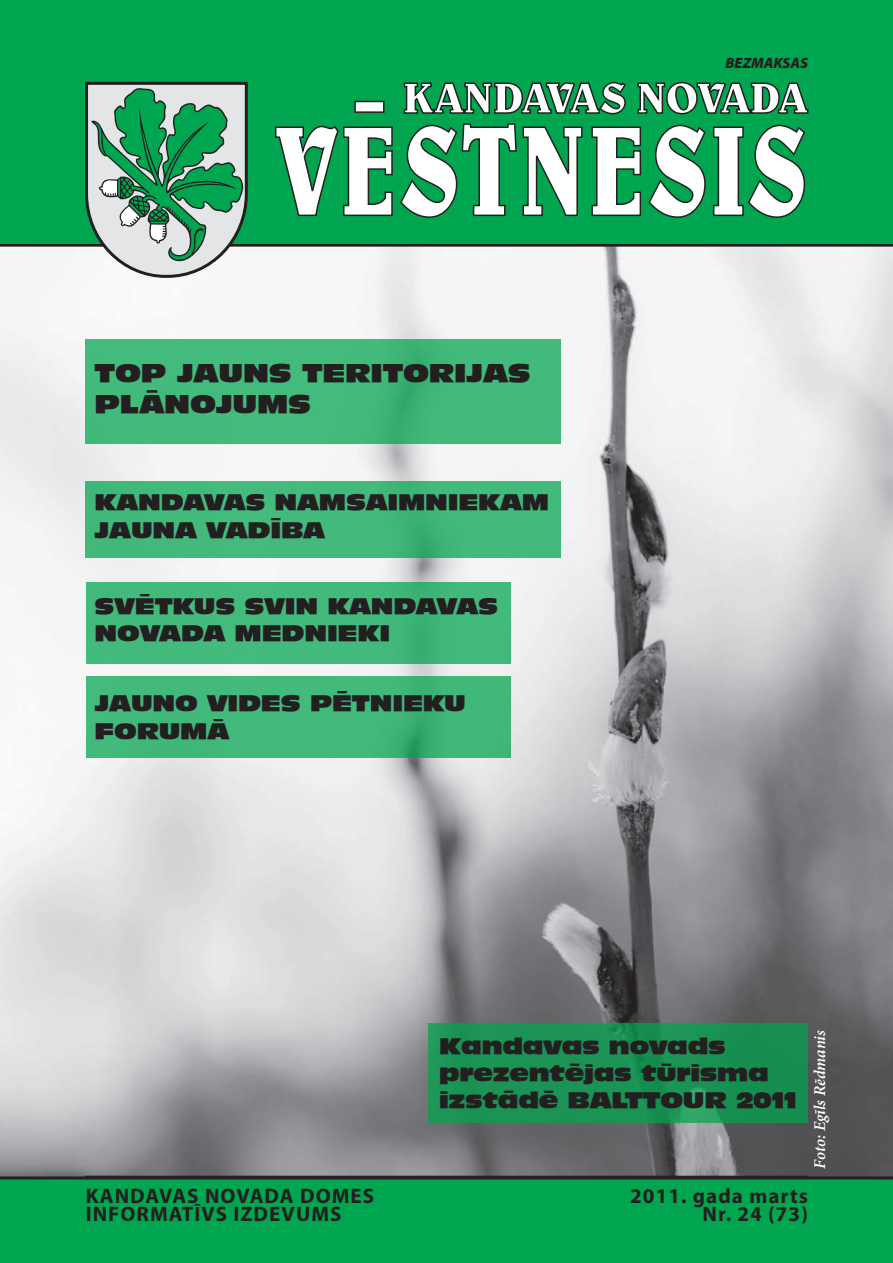
<style>
.page{position:relative;width:893px;height:1263px;background:#fff}
.page>*{position:absolute;margin:0;border:0;box-sizing:border-box;transform-origin:0 0}
.t1{font:24px/31.2px "Incised 901 TL Nord";letter-spacing:-.01em;color:#231f20}
.t2{font:21px/27.3px "Incised 901 TL Nord";letter-spacing:-.01em;color:#231f20}
.t3{font:700 21px/18px "Myriad Pro";letter-spacing:.05em;color:#231f20;text-align:right}
.t4{font:italic 600 16.5px "Minion Pro";letter-spacing:-.005em;color:#fff}
.t5{font:italic 900 15px "Myriad Pro";color:#231f20}
</style>
<div class="page">
<img style="left:0;top:243px;width:893px;height:933px">
<div style="left:86px;top:339px;width:475px;height:105px;background:#42ba7c"></div>
<hr style="left:0;top:244px;width:893px;height:3px;background:#231f20">
<div style="left:0;top:1178px;width:893px;height:85px;background:#00a54f"></div>
<hr style="left:0;top:1176px;width:893px;height:3px;background:#231f20">
<div style="left:86px;top:481px;width:475px;height:76px;background:#42ba7b"></div>
<div style="left:428px;top:1023px;width:380px;height:100px;background:#1a9355"></div>
<div style="left:0;top:0;width:893px;height:243px;background:#00a54f"></div>
<svg style="left:403px;top:81px;width:406px;height:33px"></svg>
<svg style="left:275px;top:100px;width:531px;height:118px"></svg>
<svg style="left:84px;top:81px;width:165px;height:198px"></svg>
<div style="left:86px;top:582px;width:424px;height:81px;background:#42ba7b"></div>
<div style="left:86px;top:676px;width:424px;height:82px;background:#40b97a"></div>
<p class="t1" style="left:95px;top:357px;width:438px">TOP JAUNS TERITORIJAS<br>PLĀNOJUMS</p>
<p class="t2" style="left:95px;top:489px;width:456px">KANDAVAS NAMSAIMNIEKAM<br>JAUNA VADĪBA</p>
<p class="t2" style="left:95px;top:592px;width:405px">SVĒTKUS SVIN KANDAVAS<br>NOVADA MEDNIEKI</p>
<p class="t2" style="left:95px;top:690px;width:373px">JAUNO VIDES PĒTNIEKU<br>FORUMĀ</p>
<p class="t5" style="left:725px;top:53px;width:84px">BEZMAKSAS</p>
<p class="t3" style="left:86px;top:1186px;width:290px;text-align:left">KANDAVAS NOVADA DOMES<br>INFORMATĪVS IZDEVUMS</p>
<p class="t2" style="left:439px;top:1032px;width:359px">Kandavas novads prezentējas tūrisma izstādē BALTTOUR 2011</p>
<p class="t4" style="left:810px;top:1168px;width:140px;rotate:-90deg">Foto: Egīls Rēdmanis</p>
<p class="t3" style="left:630px;top:1186px;width:179px">2011. gada marts<br>Nr. 24 (73)</p>
</div>
